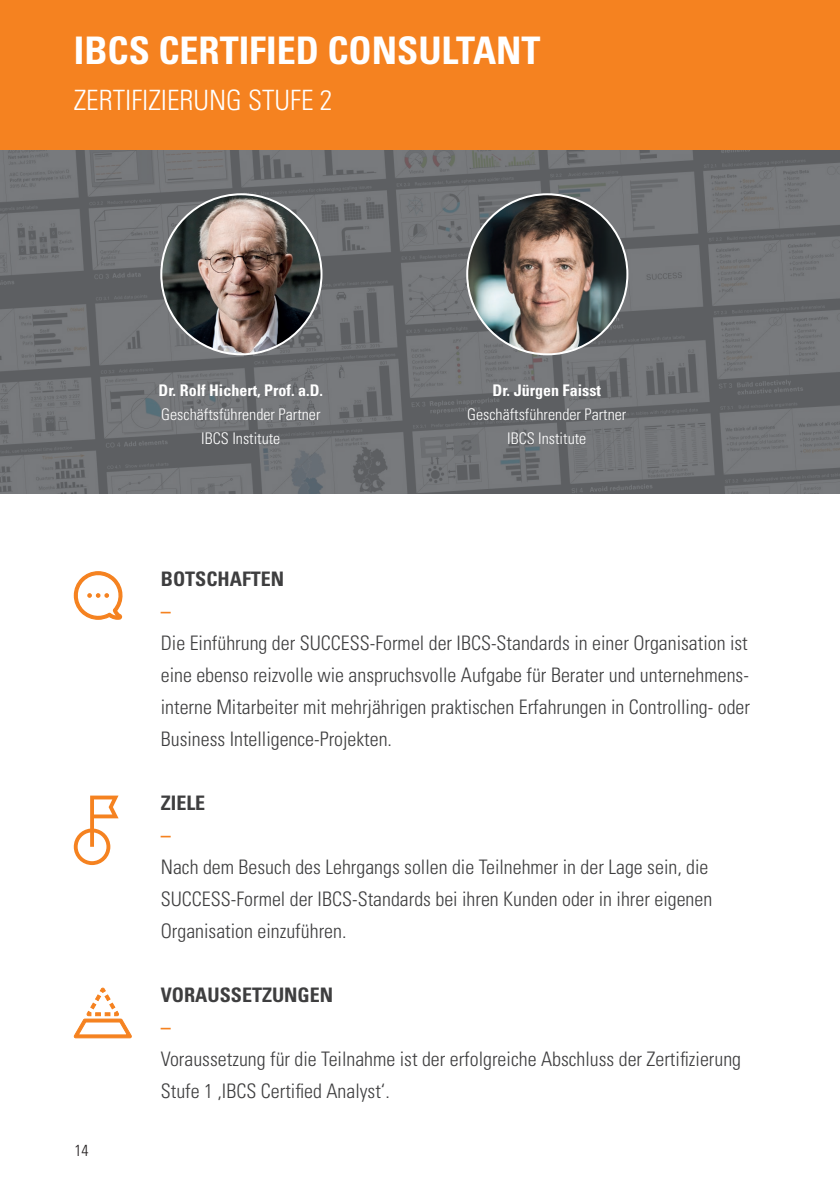
<style>
.page{position:relative;width:840px;height:1191px;background:#fff}
.page>*{position:absolute;margin:0;border:0;box-sizing:border-box;transform-origin:0 0}
.t1{font:700 condensed 38px "Univers LT Std";color:#fff}
.t2{font:300 condensed 28px "Univers LT Std";color:#fff}
.t3{font:300 condensed 20px/32px "Univers LT Std";color:#3e3e3f}
.t4{font:700 condensed 20px "Univers LT Std";color:#3e3e3f}
.t5{font:700 condensed 20px "Univers LT Std";color:#f58220}
.t6{font:300 condensed 16px/24px "Univers LT Std";color:#fff;text-align:center}
.t7{font:700 condensed 16px "Univers LT Std";color:#fff}
.t8{font:300 condensed 16px "Univers LT Std";color:#231f20}
</style>
<div class="page">
<img style="left:0;top:149px;width:839px;height:344px">
<div style="left:0;top:0;width:839px;height:149px;background:#f58220"></div>
<svg style="left:73px;top:571px;width:50px;height:49px"></svg>
<svg style="left:73px;top:987px;width:59px;height:52px"></svg>
<svg style="left:74px;top:795px;width:44px;height:70px"></svg>
<img style="left:161px;top:194px;width:160px;height:160px;border-radius:80px">
<img style="left:467px;top:194px;width:160px;height:160px;border-radius:80px">
<h1 class="t1" style="left:74px;top:27px;width:468px">IBCS CERTIFIED CONSULTANT</h1>
<h2 class="t2" style="left:74px;top:83px;width:260px">ZERTIFIZIERUNG STUFE 2</h2>
<p class="t7" style="left:158px;top:380px;width:166px">Dr. Rolf Hichert, Prof. a.D.</p>
<p class="t6" style="left:161px;top:402px;width:161px">Geschäftsführender Partner<br>IBCS Institute</p>
<p class="t7" style="left:492px;top:380px;width:110px">Dr. Jürgen Faisst</p>
<p class="t6" style="left:467px;top:402px;width:161px">Geschäftsführender Partner<br>IBCS Institute</p>
<p class="t4" style="left:161px;top:566px;width:125px">BOTSCHAFTEN</p>
<p class="t5" style="left:161px;top:598px;width:11px">–</p>
<p class="t3" style="left:161px;top:627px;width:590px;text-align:justify">Die Einführung der SUCCESS-Formel der IBCS-Standards in einer Organisation ist eine ebenso reizvolle wie anspruchsvolle Aufgabe für Berater und unternehmens&shy;interne Mitarbeiter mit mehrjährigen praktischen Erfahrungen in Controlling- oder Business Intelligence-Projekten.</p>
<p class="t4" style="left:161px;top:790px;width:46px">ZIELE</p>
<p class="t5" style="left:161px;top:822px;width:11px">–</p>
<p class="t3" style="left:161px;top:851px;width:552px">Nach dem Besuch des Lehrgangs sollen die Teilnehmer in der Lage sein, die<br>SUCCESS-Formel der IBCS-Standards bei ihren Kunden oder in ihrer eigenen<br>Organisation einzuführen.</p>
<p class="t8" style="left:74px;top:1140px;width:16px">14</p>
<p class="t4" style="left:161px;top:982px;width:174px">VORAUSSETZUNGEN</p>
<p class="t5" style="left:161px;top:1014px;width:11px">–</p>
<p class="t3" style="left:161px;top:1043px;width:581px">Voraussetzung für die Teilnahme ist der erfolgreiche Abschluss der Zertifizierung<br>Stufe 1 ‚IBCS Certified Analyst‘.</p>
</div>
